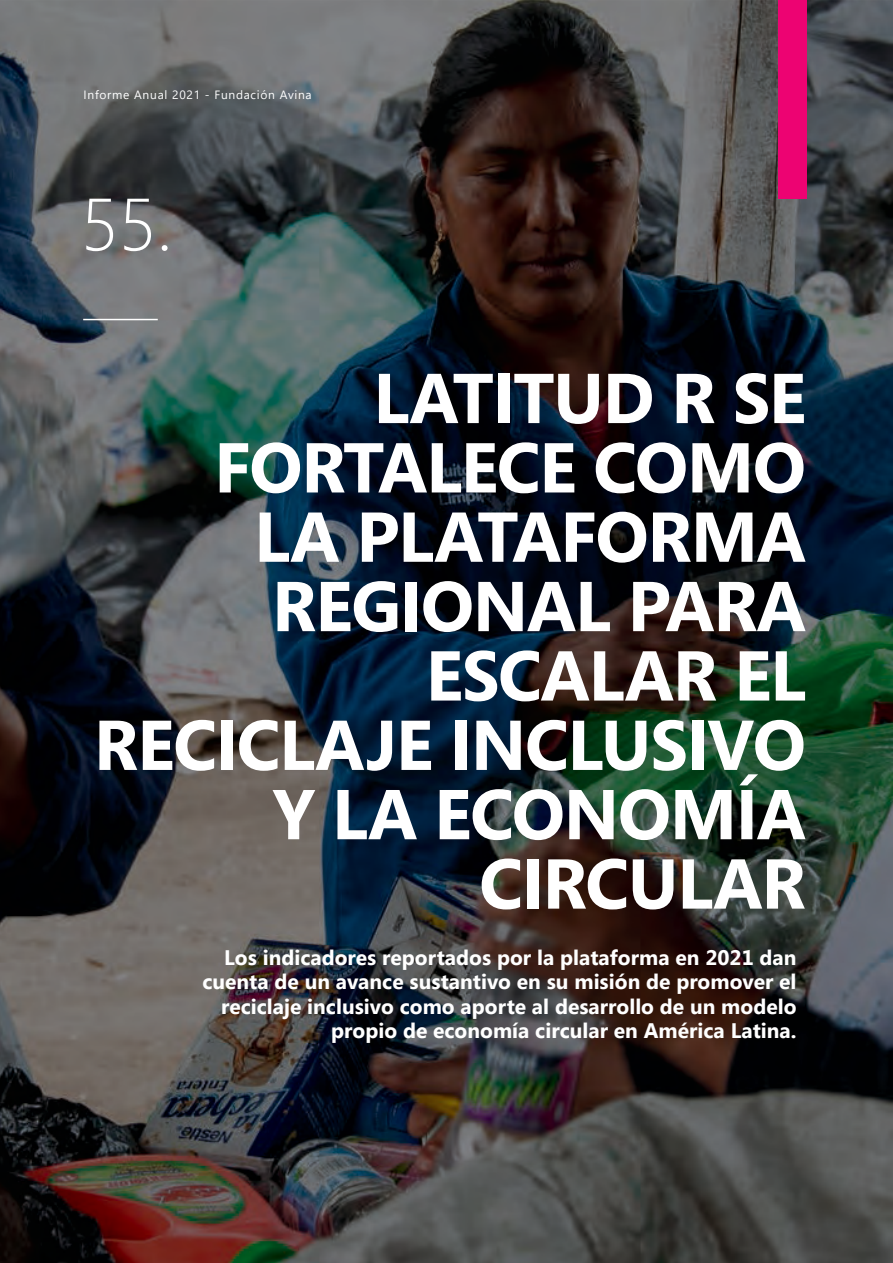
<style>
.page{position:relative;width:893px;height:1263px;background:#fff}
.page>*{position:absolute;margin:0;border:0;box-sizing:border-box;transform-origin:0 0}
.t1{font:300 73.65px "Segoe UI";color:#fff}
.t2{font:700 70.35px/69.3px "Segoe UI";letter-spacing:-.02em;color:#fff;text-align:right}
.t3{font:700 21px/24.3px "Segoe UI";color:#fff;text-align:right}
.t4{font:12px "Segoe UI";letter-spacing:.06em;color:#fff}
</style>
<div class="page">
<img style="left:0;top:0;width:893px;height:1263px">
<hr style="left:83px;top:319px;width:75px;height:1px;background:#fff">
<div style="left:778px;top:0;width:28px;height:199px;background:#ed0372"></div>
<p class="t4" style="left:84px;top:84px;width:230px">Informe Anual 2021 - Fundación Avina</p>
<h1 class="t1" style="left:81px;top:155px;width:94px">55.</h1>
<h2 class="t2" style="left:94px;top:361px;width:714px">LATITUD R SE<br>FORTALECE COMO<br>LA PLATAFORMA<br>REGIONAL PARA<br>ESCALAR EL<br>RECICLAJE INCLUSIVO<br>Y LA ECONOMÍA<br>CIRCULAR</h2>
<p class="t3" style="left:202px;top:945px;width:596px">Los indicadores reportados por la plataforma en 2021 dan cuenta de un avance sustantivo en su misión de promover el reciclaje inclusivo como aporte al desarrollo de un modelo propio de economía circular en América Latina.</p>
</div>
